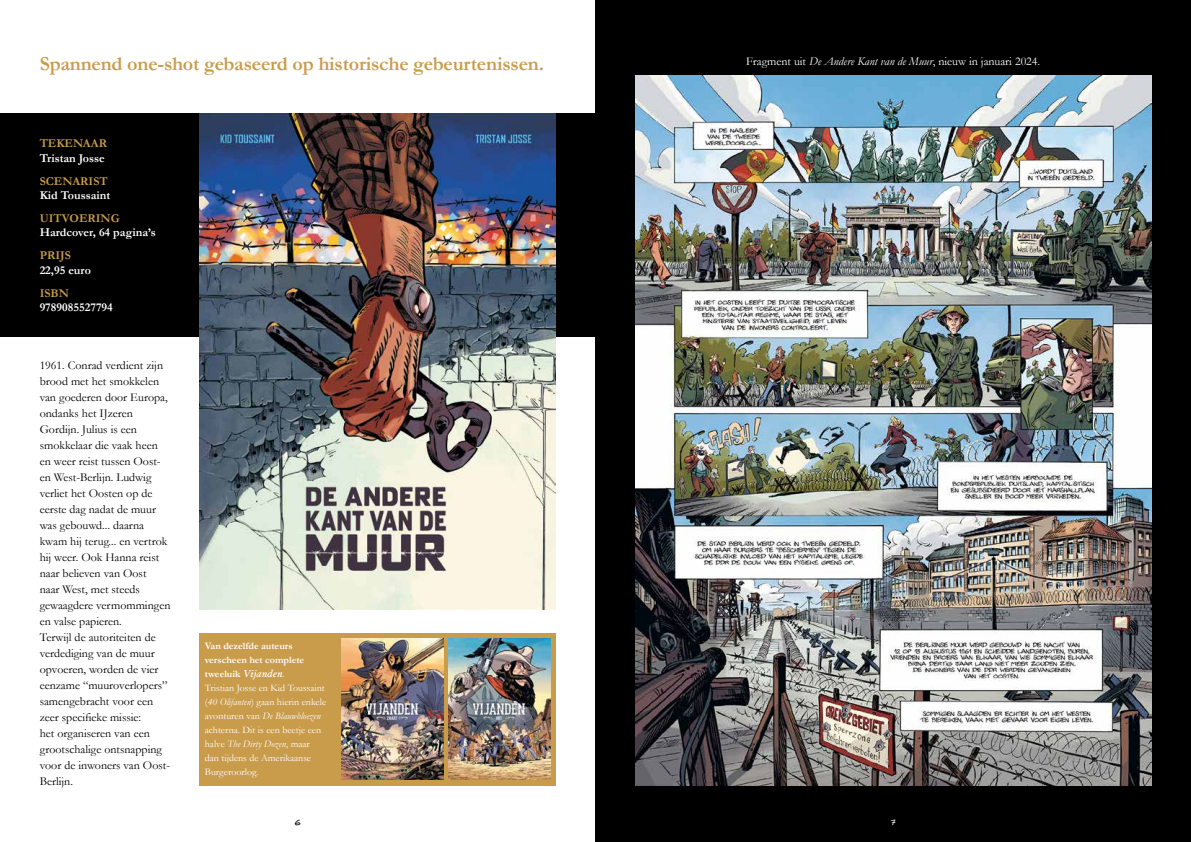
<style>
.page{position:relative;width:1191px;height:842px;background:#fff}
.page>*{position:absolute;margin:0;border:0;box-sizing:border-box;transform-origin:0 0}
.t1{font:700 20px "Garamond";letter-spacing:-.01em;color:#c99c4b}
.t2{font:12px/16px "Garamond";color:#000}
.t3{font:700 12px "Garamond";color:#fff}
.t4{font:12px "Garamond";color:#fff}
.t5{font:700 12px "Garamond";color:#c99c4b}
.t6{font:10px/14px "Garamond";color:#fff}
.t7{font:8px "Trolley Normal";color:#000}
.t8{font:8px "Trolley Normal";color:#fff}
.s1{font-weight:700}
.s2{font-weight:600;font-style:italic}
.s3{font-style:italic}
</style>
<div class="page">
<div style="left:199px;top:633px;width:357px;height:152px;background:#c99c4b"></div>
<div style="left:0;top:113px;width:595px;height:224px;background:#000"></div>
<img style="left:199px;top:113px;width:357px;height:496px">
<div style="left:595px;top:0;width:596px;height:842px;background:#000"></div>
<img style="left:635px;top:75px;width:516px;height:710px">
<img style="left:449px;top:638px;width:101px;height:141px">
<img style="left:342px;top:638px;width:101px;height:141px">
<h1 class="t1" style="left:40px;top:50px;width:506px">Spannend one-shot gebaseerd op historische gebeurtenissen.</h1>
<p class="t5" style="left:40px;top:135px;width:69px">TEKENAAR</p>
<p class="t3" style="left:40px;top:150px;width:67px">Tristan Josse</p>
<p class="t5" style="left:40px;top:173px;width:70px">SCENARIST</p>
<p class="t3" style="left:40px;top:187px;width:72px">Kid Toussaint</p>
<p class="t5" style="left:40px;top:210px;width:81px">UITVOERING</p>
<p class="t3" style="left:40px;top:224px;width:118px">Hardcover, 64 pagina’s</p>
<p class="t5" style="left:40px;top:247px;width:33px">PRIJS</p>
<p class="t3" style="left:40px;top:262px;width:53px">22,95 euro</p>
<p class="t5" style="left:40px;top:285px;width:31px">ISBN</p>
<p class="t3" style="left:40px;top:299px;width:75px">9789085527794</p>
<p class="t2" style="left:40px;top:357px;width:132px">1961. Conrad verdient zijn brood met het smokkelen van goederen door Europa, ondanks het IJzeren<br>Gordijn. Julius is een smokkelaar die vaak heen en weer reist tussen Oost&shy;en West-Berlijn. Ludwig verliet het Oosten op de eerste dag nadat de muur was gebouwd... daarna kwam hij terug... en vertrok hij weer. Ook Hanna reist naar believen van Oost<br>naar West, met steeds gewaagdere vermommingen en valse papieren.<br>Terwijl de autoriteiten de verdediging van de muur opvoeren, worden de vier eenzame “muuroverlopers” samengebracht voor een zeer specifieke missie:<br>het organiseren van een grootschalige ontsnapping voor de inwoners van Oost-<br>Berlijn.</p>
<p class="t6" style="left:205px;top:639px;width:123px"><span class="s1">Van dezelfde auteurs verscheen het complete tweeluik</span> <span class="s2">Vijanden</span>.<br>Tristian Josse en Kid Toussaint (<span class="s3">40 Olifanten</span>) gaan hierin enkele avonturen van <span class="s3">De Blauwbloezen </span>achterna. Dit is een beetje een halve <span class="s3">The Dirty Dozen</span>, maar dan tijdens de Amerikaanse<br>Burgeroorlog.</p>
<p class="t4" style="left:746px;top:53px;width:295px">Fragment uit <span class="s3">De Andere Kant van de Muur</span>, nieuw in januari 2024.</p>
<p class="t7" style="left:295px;top:818px;width:7px">6</p>
<p class="t8" style="left:891px;top:818px;width:6px">7</p>
</div>
